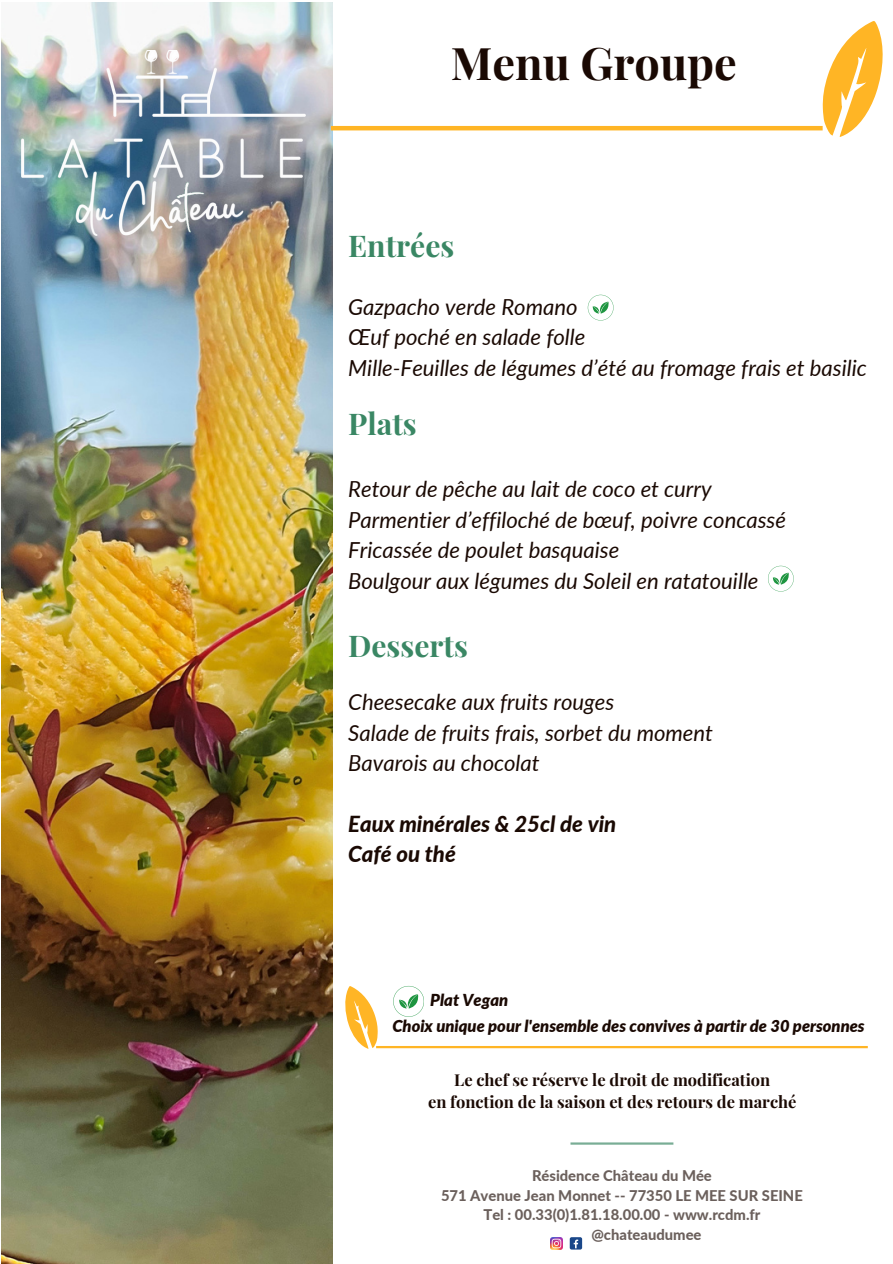
<style>
.page{position:relative;width:893px;height:1264px;background:#fff}
.page>*{position:absolute;margin:0;border:0;box-sizing:border-box;transform-origin:0 0}
.t1{font:700 45px "Playfair Display";color:#1a0903}
.t2{font:700 30px "Playfair Display";color:#3a8764}
.t3{font:italic 22.05px/30.3px "Lato";color:#1a0903}
.t4{font:italic 800 22.05px/30.3px "Lato";color:#1a0903}
.t5{font:700 16.5px/22.5px "Playfair Display";color:#1a0903;text-align:center}
.t6{font:italic 900 16.5px "Lato";color:#1a0903}
.t7{font:800 14.7px "Lato";color:#1a0903}
</style>
<div class="page">
<img style="left:1px;top:2px;width:331px;height:1261px">
<img style="left:21px;top:51px;width:285px;height:184px">
<svg style="left:822px;top:21px;width:60px;height:116px"></svg>
<hr style="left:331px;top:126px;width:491px;height:4px;background:#ffb525">
<svg style="left:550px;top:1237px;width:12px;height:12px"></svg>
<div style="left:569px;top:1237px;width:13px;height:12px;background:#1a4789;border-radius:2px"></div>
<svg style="left:573px;top:1239px;width:5px;height:9px"></svg>
<svg style="left:345px;top:986px;width:33px;height:62px"></svg>
<hr style="left:376px;top:1045px;width:491px;height:3px;background:#ffb525">
<hr style="left:570px;top:1142px;width:103px;height:2px;background:#3a8764">
<svg style="left:768px;top:566px;width:25px;height:25px"></svg>
<svg style="left:393px;top:985px;width:31px;height:31px"></svg>
<svg style="left:587px;top:295px;width:26px;height:25px"></svg>
<h4 class="t1" style="left:450px;top:32px;width:288px">Menu Groupe</h4>
<h3 class="t2" style="left:348px;top:224px;width:108px">Entrées</h3>
<h1 class="t3" style="left:348px;top:291px;width:520px">Gazpacho verde Romano<br>Œuf poché en salade folle<br>Mille-Feuilles de légumes d’été au fromage frais et basilic</h1>
<p class="t2" style="left:348px;top:402px;width:70px">Plats</p>
<h2 class="t3" style="left:348px;top:473px;width:439px">Retour de pêche au lait de coco et curry Parmentier d’effiloché de bœuf, poivre concassé Fricassée de poulet basquaise<br>Boulgour aux légumes du Soleil en ratatouille</h2>
<h2 class="t2" style="left:348px;top:624px;width:121px">Desserts</h2>
<h4 class="t3" style="left:348px;top:686px;width:366px">Cheesecake aux fruits rouges<br>Salade de fruits frais, sorbet du moment<br>Bavarois au chocolat</h4>
<h4 class="t4" style="left:348px;top:808px;width:269px">Eaux minérales &amp; 25cl de vin<br>Café ou thé</h4>
<p class="t6" style="left:430px;top:990px;width:79px">Plat Vegan</p>
<p class="t6" style="left:392px;top:1015px;width:474px">Choix unique pour l'ensemble des convives à partir de 30 personnes</p>
<h2 class="t5" style="left:428px;top:1067px;width:370px">Le chef se réserve le droit de modification<br>en fonction de la saison et des retours de marché</h2>
<p class="t7" style="left:532px;top:1166px;width:181px">Résidence Château du Mée</p>
<p class="t7" style="left:441px;top:1186px;width:363px">571 Avenue Jean Monnet -- 77350 LE MEE SUR SEINE</p>
<p class="t7" style="left:483px;top:1205px;width:278px">Tel : 00.33(0)1.81.18.00.00 - www.rcdm.fr</p>
<p class="t7" style="left:591px;top:1225px;width:111px">@chateaudumee</p>
</div>
